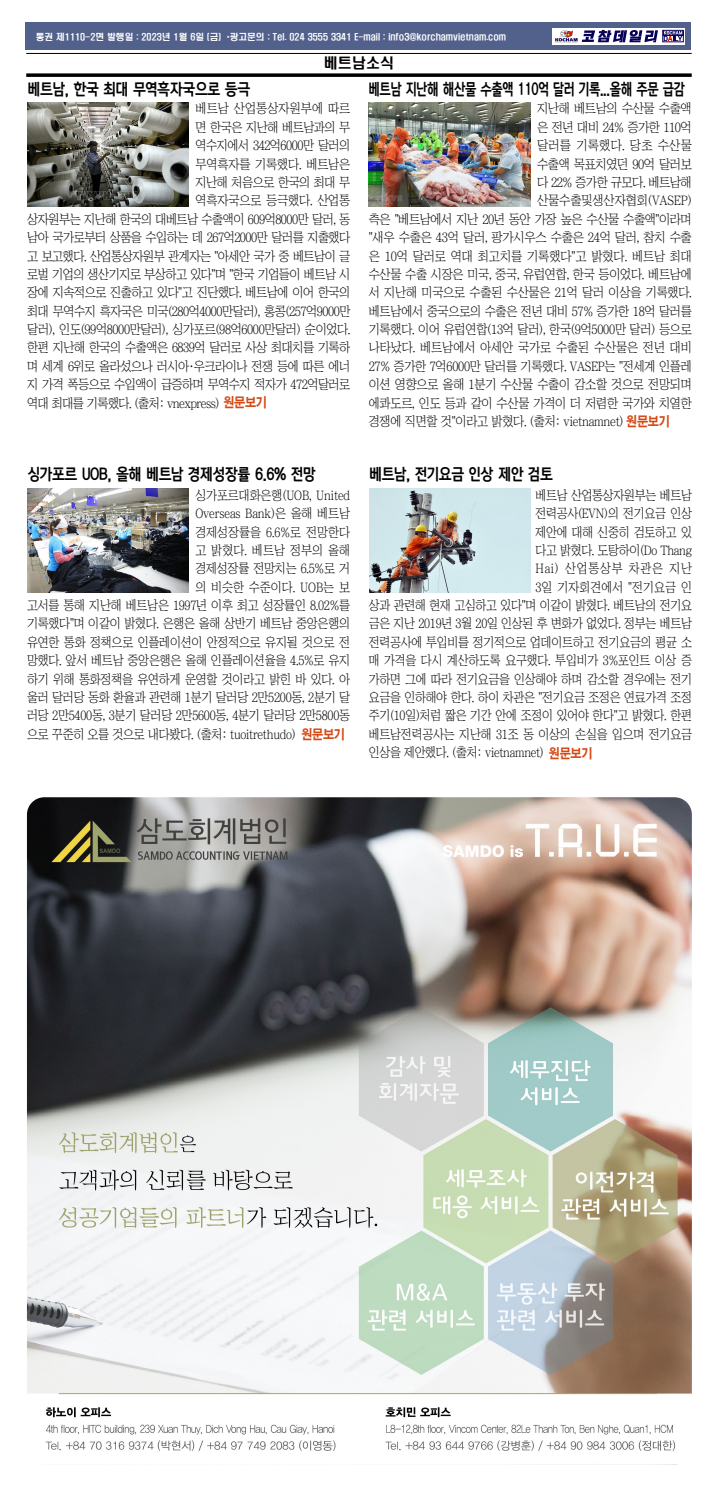
<style>
.page{position:relative;width:718px;height:1488px;background:#fff}
.page>*{position:absolute;margin:0;border:0;box-sizing:border-box;transform-origin:0 0}
.t1{font:15.75px "Korean DREAM5 R";letter-spacing:-.03em;color:#000;scale:.85 1}
.t2{font:15.75px "Korean DREAM5 R";letter-spacing:-.03em;color:#000;scale:.75 1}
.t3{font:14px "H2 hdr M";color:#000}
.t4{font:13.12px "Chosunilbo NM";letter-spacing:-.04em;color:#000;scale:.93 1}
.t5{font:13.12px "Chosunilbo NM";letter-spacing:-.02em;color:#000;scale:.93 1}
.t6{font:13.12px "Chosunilbo NM";letter-spacing:-.02em;color:#000;scale:.91 1}
.t7{font:13.12px "Chosunilbo NM";letter-spacing:-.02em;color:#000;scale:.92 1}
.t8{font:13.12px "Chosunilbo NM";letter-spacing:-.02em;color:#000;scale:.94 1}
.t9{font:13.12px "Chosunilbo NM";letter-spacing:-.04em;color:#000;scale:.94 1}
.t10{font:13.12px "Chosunilbo NM";color:#000;scale:.92 1}
.t11{font:13.12px "Chosunilbo NM";letter-spacing:.065em;color:#000;scale:.91 1}
.t12{font:13.12px "Chosunilbo NM";letter-spacing:.01em;color:#000;scale:.91 1}
.t13{font:13.12px "Chosunilbo NM";letter-spacing:.005em;color:#000;scale:.92 1}
.t14{font:13.12px "Chosunilbo NM";letter-spacing:.005em;color:#000;scale:.93 1}
.t15{font:13.12px "Chosunilbo NM";letter-spacing:.015em;color:#000;scale:.94 1}
.t16{font:8.75px "H2 hdr M";color:#fff}
.s1{font-family:"H2 gtr E";color:#d54915}
</style>
<div class="page">
<div style="left:26px;top:23px;width:665px;height:27px;background:#52618c"></div>
<svg style="left:552px;top:28px;width:133px;height:17px"></svg>
<hr style="left:26px;top:53px;width:665px;height:1px;background:#000">
<svg style="left:26px;top:73px;width:665px;height:4px;background:#1f1f1f"></svg>
<img style="left:553px;top:30px;width:25px;height:12px">
<div style="left:662px;top:30px;width:21px;height:12px;border:1px solid #080059"></div>
<svg style="left:581px;top:30px;width:101px;height:12px"></svg>
<img style="left:27px;top:488px;width:161px;height:104px">
<img style="left:27px;top:102px;width:161px;height:104px">
<img style="left:369px;top:488px;width:161px;height:104px">
<img style="left:369px;top:102px;width:161px;height:104px">
<img style="left:27px;top:797px;width:664px;height:654px">
<p class="t16" style="left:36px;top:32px;width:472px">통권 제1110-2면 발행일 : 2023년 1월 6일 (금) *광고문의 : Tel. 024 3555 3341 E-mail : info3@korchamvietnam.com</p>
<p class="t3" style="left:324px;top:56px;width:71px">베트남소식</p>
<p class="t1" style="left:28px;top:81px;width:263px">베트남, 한국 최대 무역흑자국으로 등극</p>
<p class="t14" style="left:195px;top:102px;width:168px">베트남 산업통상자원부에 따르</p>
<p class="t4" style="left:195px;top:120px;width:168px">면 한국은 지난해 베트남과의 무</p>
<p class="t4" style="left:195px;top:139px;width:168px">역수지에서 342억6000만 달러의</p>
<p class="t5" style="left:195px;top:157px;width:168px">무역흑자를 기록했다. 베트남은</p>
<p class="t4" style="left:195px;top:176px;width:168px">지난해 처음으로 한국의 최대 무</p>
<p class="t5" style="left:195px;top:194px;width:168px">역흑자국으로 등극했다. 산업통</p>
<p class="t4" style="left:27px;top:212px;width:349px">상자원부는 지난해 한국의 대베트남 수출액이 609억8000만 달러, 동</p>
<p class="t4" style="left:27px;top:231px;width:349px">남아 국가로부터 상품을 수입하는 데 267억2000만 달러를 지출했다</p>
<p class="t4" style="left:27px;top:249px;width:349px">고 보고했다. 산업통상자원부 관계자는 "아세안 국가 중 베트남이 글</p>
<p class="t4" style="left:27px;top:267px;width:349px">로벌 기업의 생산기지로 부상하고 있다"며 "한국 기업들이 베트남 시</p>
<p class="t4" style="left:27px;top:286px;width:349px">장에 지속적으로 진출하고 있다"고 진단했다. 베트남에 이어 한국의</p>
<p class="t4" style="left:27px;top:304px;width:349px">최대 무역수지 흑자국은 미국(280억4000만달러), 홍콩(257억9000만</p>
<p class="t5" style="left:27px;top:323px;width:349px">달러), 인도(99억8000만달러), 싱가포르(98억6000만달러) 순이었다.</p>
<p class="t4" style="left:27px;top:341px;width:349px">한편 지난해 한국의 수출액은 6839억 달러로 사상 최대치를 기록하</p>
<p class="t4" style="left:27px;top:359px;width:349px">며 세계 6위로 올라섰으나 러시아·우크라이나 전쟁 등에 따른 에너</p>
<p class="t4" style="left:27px;top:378px;width:349px">지 가격 폭등으로 수입액이 급증하며 무역수지 적자가 472억달러로</p>
<p class="t4" style="left:27px;top:396px;width:259px">역대 최대를 기록했다. (출처: vnexpress) <span class="s1">원문보기</span></p>
<p class="t1" style="left:28px;top:466px;width:340px">싱가포르 UOB, 올해 베트남 경제성장률 6.6% 전망</p>
<p class="t7" style="left:195px;top:488px;width:170px">싱가포르대화은행(UOB, United</p>
<p class="t7" style="left:195px;top:507px;width:170px">Overseas Bank)은 올해 베트남</p>
<p class="t10" style="left:195px;top:525px;width:170px">경제성장률을 6.6%로 전망한다</p>
<p class="t13" style="left:195px;top:543px;width:170px">고 밝혔다. 베트남 정부의 올해</p>
<p class="t7" style="left:195px;top:562px;width:170px">경제성장률 전망치는 6.5%로 거</p>
<p class="t10" style="left:195px;top:580px;width:170px">의 비슷한 수준이다. UOB는 보</p>
<p class="t7" style="left:27px;top:598px;width:352px">고서를 통해 지난해 베트남은 1997년 이후 최고 성장률인 8.02%를</p>
<p class="t7" style="left:27px;top:617px;width:352px">기록했다"며 이같이 밝혔다. 은행은 올해 상반기 베트남 중앙은행의</p>
<p class="t7" style="left:27px;top:635px;width:352px">유연한 통화 정책으로 인플레이션이 안정적으로 유지될 것으로 전</p>
<p class="t7" style="left:27px;top:654px;width:352px">망했다. 앞서 베트남 중앙은행은 올해 인플레이션율을 4.5%로 유지</p>
<p class="t7" style="left:27px;top:672px;width:352px">하기 위해 통화정책을 유연하게 운영할 것이라고 밝힌 바 있다. 아</p>
<p class="t7" style="left:27px;top:690px;width:352px">울러 달러당 동화 환율과 관련해 1분기 달러당 2만5200동, 2분기 달</p>
<p class="t7" style="left:27px;top:709px;width:352px">러당 2만5400동, 3분기 달러당 2만5600동, 4분기 달러당 2만5800동</p>
<p class="t7" style="left:27px;top:727px;width:347px">으로 꾸준히 오를 것으로 내다봤다. (출처: tuoitrethudo) <span class="s1">원문보기</span></p>
<p class="t2" style="left:369px;top:81px;width:423px">베트남 지난해 해산물 수출액 110억 달러 기록...올해 주문 급감</p>
<p class="t8" style="left:537px;top:102px;width:166px">지난해 베트남의 수산물 수출액</p>
<p class="t9" style="left:537px;top:120px;width:166px">은 전년 대비 24% 증가한 110억</p>
<p class="t15" style="left:537px;top:139px;width:166px">달러를 기록했다. 당초 수산물</p>
<p class="t8" style="left:537px;top:157px;width:166px">수출액 목표치였던 90억 달러보</p>
<p class="t9" style="left:537px;top:176px;width:166px">다 22% 증가한 규모다. 베트남해</p>
<p class="t8" style="left:537px;top:194px;width:166px">산물수출및생산자협회(VASEP)</p>
<p class="t9" style="left:369px;top:212px;width:345px">측은 "베트남에서 지난 20년 동안 가장 높은 수산물 수출액"이라며</p>
<p class="t8" style="left:369px;top:231px;width:345px">"새우 수출은 43억 달러, 팡가시우스 수출은 24억 달러, 참치 수출</p>
<p class="t8" style="left:369px;top:249px;width:345px">은 10억 달러로 역대 최고치를 기록했다"고 밝혔다. 베트남 최대</p>
<p class="t5" style="left:369px;top:267px;width:349px">수산물 수출 시장은 미국, 중국, 유럽연합, 한국 등이었다. 베트남에</p>
<p class="t5" style="left:369px;top:286px;width:349px">서 지난해 미국으로 수출된 수산물은 21억 달러 이상을 기록했다.</p>
<p class="t5" style="left:369px;top:304px;width:349px">베트남에서 중국으로의 수출은 전년 대비 57% 증가한 18억 달러를</p>
<p class="t5" style="left:369px;top:323px;width:349px">기록했다. 이어 유럽연합(13억 달러), 한국(9억5000만 달러) 등으로</p>
<p class="t5" style="left:369px;top:341px;width:349px">나타났다. 베트남에서 아세안 국가로 수출된 수산물은 전년 대비</p>
<p class="t5" style="left:369px;top:359px;width:349px">27% 증가한 7억6000만 달러를 기록했다. VASEP는 "전세계 인플레</p>
<p class="t5" style="left:369px;top:378px;width:349px">이션 영향으로 올해 1분기 수산물 수출이 감소할 것으로 전망되며</p>
<p class="t5" style="left:369px;top:396px;width:349px">에콰도르, 인도 등과 같이 수산물 가격이 더 저렴한 국가와 치열한</p>
<p class="t5" style="left:369px;top:414px;width:325px">경쟁에 직면할 것"이라고 밝혔다. (출처: vietnamnet) <span class="s1">원문보기</span></p>
<p class="t1" style="left:369px;top:466px;width:217px">베트남, 전기요금 인상 제안 검토</p>
<p class="t6" style="left:535px;top:488px;width:173px">베트남 산업통상자원부는 베트남</p>
<p class="t6" style="left:535px;top:507px;width:173px">전력공사(EVN)의 전기요금 인상</p>
<p class="t6" style="left:535px;top:525px;width:173px">제안에 대해 신중히 검토하고 있</p>
<p class="t6" style="left:535px;top:543px;width:173px">다고 밝혔다. 도탕하이(Do Thang</p>
<p class="t11" style="left:535px;top:562px;width:173px">Hai) 산업통상부 차관은 지난</p>
<p class="t12" style="left:535px;top:580px;width:173px">3일 기자회견에서 "전기요금 인</p>
<p class="t6" style="left:369px;top:598px;width:356px">상과 관련해 현재 고심하고 있다"며 이같이 밝혔다. 베트남의 전기요</p>
<p class="t6" style="left:369px;top:617px;width:356px">금은 지난 2019년 3월 20일 인상된 후 변화가 없었다. 정부는 베트남</p>
<p class="t6" style="left:369px;top:635px;width:356px">전력공사에 투입비를 정기적으로 업데이트하고 전기요금의 평균 소</p>
<p class="t6" style="left:369px;top:654px;width:356px">매 가격을 다시 계산하도록 요구했다. 투입비가 3%포인트 이상 증</p>
<p class="t6" style="left:369px;top:672px;width:356px">가하면 그에 따라 전기요금을 인상해야 하며 감소할 경우에는 전기</p>
<p class="t6" style="left:369px;top:690px;width:356px">요금을 인하해야 한다. 하이 차관은 "전기요금 조정은 연료가격 조정</p>
<p class="t6" style="left:369px;top:709px;width:356px">주기(10일)처럼 짧은 기간 안에 조정이 있어야 한다"고 밝혔다. 한편</p>
<p class="t6" style="left:369px;top:727px;width:356px">베트남전력공사는 지난해 31조 동 이상의 손실을 입으며 전기요금</p>
<p class="t6" style="left:369px;top:745px;width:247px">인상을 제안했다. (출처: vietnamnet) <span class="s1">원문보기</span></p>
</div>
